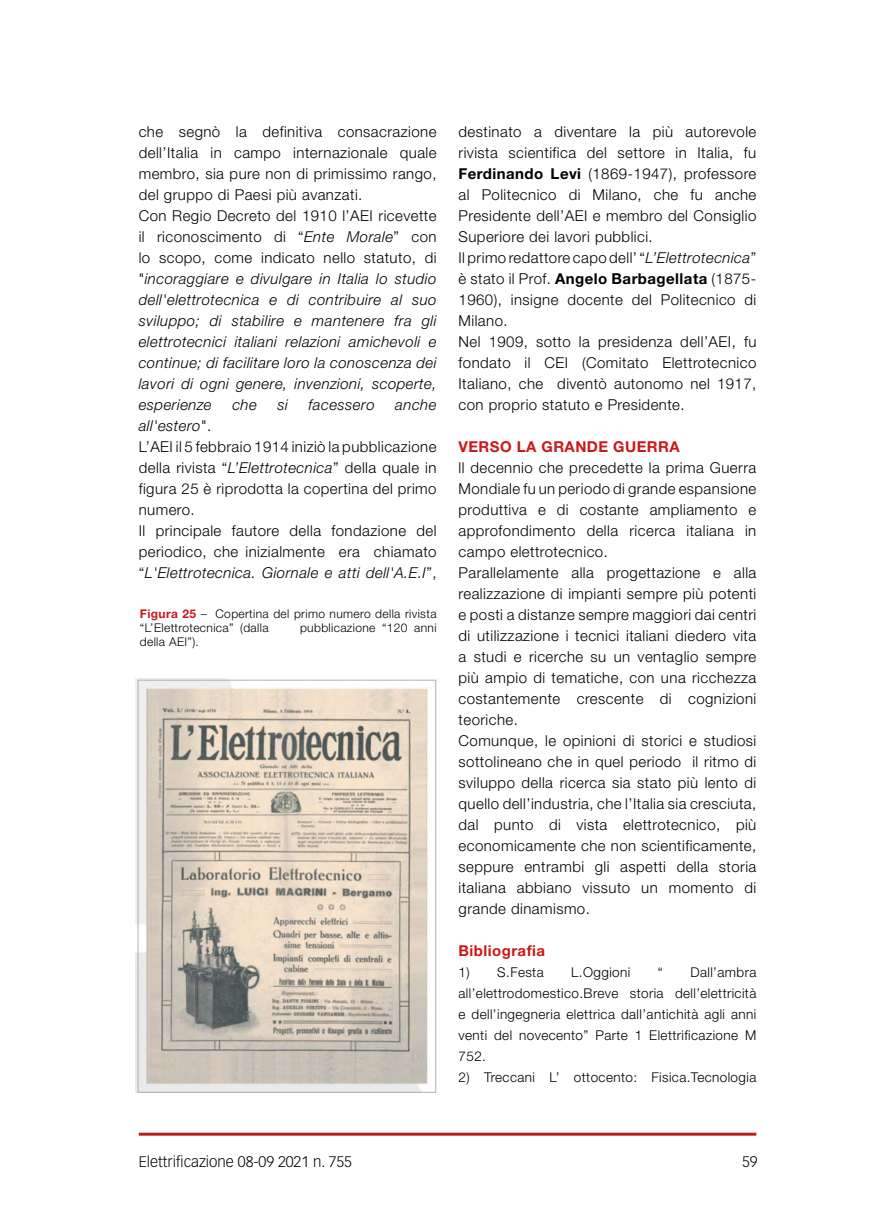
<style>
.page{position:relative;width:893px;height:1212px;background:#fff}
.page>*{position:absolute;margin:0;border:0;box-sizing:border-box;transform-origin:0 0}
.t1{font:300 15px/21px "Helvetica Neue LT Std";letter-spacing:.03em;color:#000}
.t2{font:italic 300 15px/21px "Helvetica Neue LT Std";letter-spacing:.03em;color:#000}
.t3{font:300 15px "Vectora LT Std";color:#000}
.t4{font:700 15px "Helvetica Neue LT Std";letter-spacing:.03em;color:#cd1719}
.t5{font:300 13.5px/21px "Helvetica Neue LT Std";letter-spacing:.03em;color:#000;text-align:justify}
.t6{font:300 12px/14.4px "Helvetica Neue LT Std";letter-spacing:.03em;color:#000}
.s1{font-style:normal}
.s2{font-style:italic}
.s3{font-weight:700;color:#cd1719}
.s4{font-weight:700}
</style>
<div class="page">
<hr style="left:139px;top:1133px;width:617px;height:3px;background:#b51f1f">
<img style="left:135px;top:678px;width:302px;height:414px">
<p class="t2" style="left:139px;top:121px;width:299px"><span class="s1">che segnò la definitiva consacrazione dell’Italia in campo internazionale quale membro, sia pure non di primissimo rango, del gruppo di Paesi più avanzati.<br>Con Regio Decreto del 1910 l’AEI ricevette il riconoscimento di “</span>Ente Morale<span class="s1">” con lo scopo, come indicato nello statuto, di "</span>incoraggiare e divulgare in Italia lo studio dell'elettrotecnica e di contribuire al suo sviluppo; di stabilire e mantenere fra gli elettrotecnici italiani relazioni amichevoli e continue; di facilitare loro la conoscenza dei lavori di ogni genere, invenzioni, scoperte, esperienze</p>
<p class="t2" style="left:232px;top:394px;width:26px">che</p>
<p class="t2" style="left:277px;top:394px;width:12px">si</p>
<p class="t2" style="left:309px;top:394px;width:68px">facessero</p>
<p class="t2" style="left:395px;top:394px;width:43px">anche</p>
<p class="t1" style="left:139px;top:415px;width:299px"><span class="s2">all'estero</span>".<br>L’AEI il 5 febbraio 1914 iniziò la pubblicazione della rivista “<span class="s2">L’Elettrotecnica</span>” della quale in figura 25 è riprodotta la copertina del primo numero.<br>Il principale fautore della fondazione del periodico, che inizialmente era chiamato “<span class="s2">L'Elettrotecnica. Giornale e atti dell'A.E.I</span>”,</p>
<p class="t6" style="left:140px;top:606px;width:298px"><span class="s3">Figura 25</span> – Copertina del primo numero della rivista “L’Elettrotecnica” (dalla</p>
<p class="t6" style="left:300px;top:620px;width:138px">pubblicazione “120 anni</p>
<p class="t6" style="left:140px;top:635px;width:61px">della AEI”).</p>
<p class="t1" style="left:459px;top:121px;width:299px">destinato a diventare la più autorevole rivista scientifica del settore in Italia, fu <span class="s4">Ferdinando Levi</span> (1869-1947), professore al Politecnico di Milano, che fu anche Presidente dell’AEI e membro del Consiglio Superiore dei lavori pubblici.<br>Il primo redattore capo dell’ “<span class="s2">L’Elettrotecnica</span>” è stato il Prof. <span class="s4">Angelo Barbagellata</span> (1875- 1960), insigne docente del Politecnico di Milano.<br>Nel 1909, sotto la presidenza dell’AEI, fu fondato il CEI (Comitato Elettrotecnico Italiano, che diventò autonomo nel 1917, con proprio statuto e Presidente.</p>
<p class="t4" style="left:459px;top:437px;width:223px">VERSO LA GRANDE GUERRA</p>
<p class="t1" style="left:459px;top:457px;width:299px">ll decennio che precedette la prima Guerra Mondiale fu un periodo di grande espansione produttiva e di costante ampliamento e approfondimento della ricerca italiana in campo elettrotecnico.<br>Parallelamente alla progettazione e alla realizzazione di impianti sempre più potenti e posti a distanze sempre maggiori dai centri di utilizzazione i tecnici italiani diedero vita a studi e ricerche su un ventaglio sempre più ampio di tematiche, con una ricchezza costantemente crescente di cognizioni teoriche.<br>Comunque, le opinioni di storici e studiosi sottolineano che in quel periodo il ritmo di sviluppo della ricerca sia stato più lento di quello dell’industria, che l’Italia sia cresciuta, dal punto di vista elettrotecnico, più economicamente che non scientificamente, seppure entrambi gli aspetti della storia italiana abbiano vissuto un momento di grande dinamismo.</p>
<p class="t4" style="left:459px;top:941px;width:88px">Bibliografia</p>
<p class="t5" style="left:459px;top:961px;width:87px">1) S.Festa</p>
<p class="t5" style="left:571px;top:961px;width:61px">L.Oggioni</p>
<p class="t5" style="left:658px;top:961px;width:6px">“</p>
<p class="t5" style="left:459px;top:961px;width:299px;text-indent:232px">Dall’ambra all’elettrodomestico.Breve storia dell’elettricità e dell’ingegneria elettrica dall’antichità agli anni venti del novecento” Parte 1 Elettrificazione M 752.</p>
<p class="t5" style="left:459px;top:1066px;width:299px">2) Treccani L’ ottocento: Fisica.Tecnologia</p>
<p class="t3" style="left:139px;top:1153px;width:215px">Elettrificazione 08-09 2021 n. 755</p>
<p class="t3" style="left:742px;top:1153px;width:17px">59</p>
</div>
